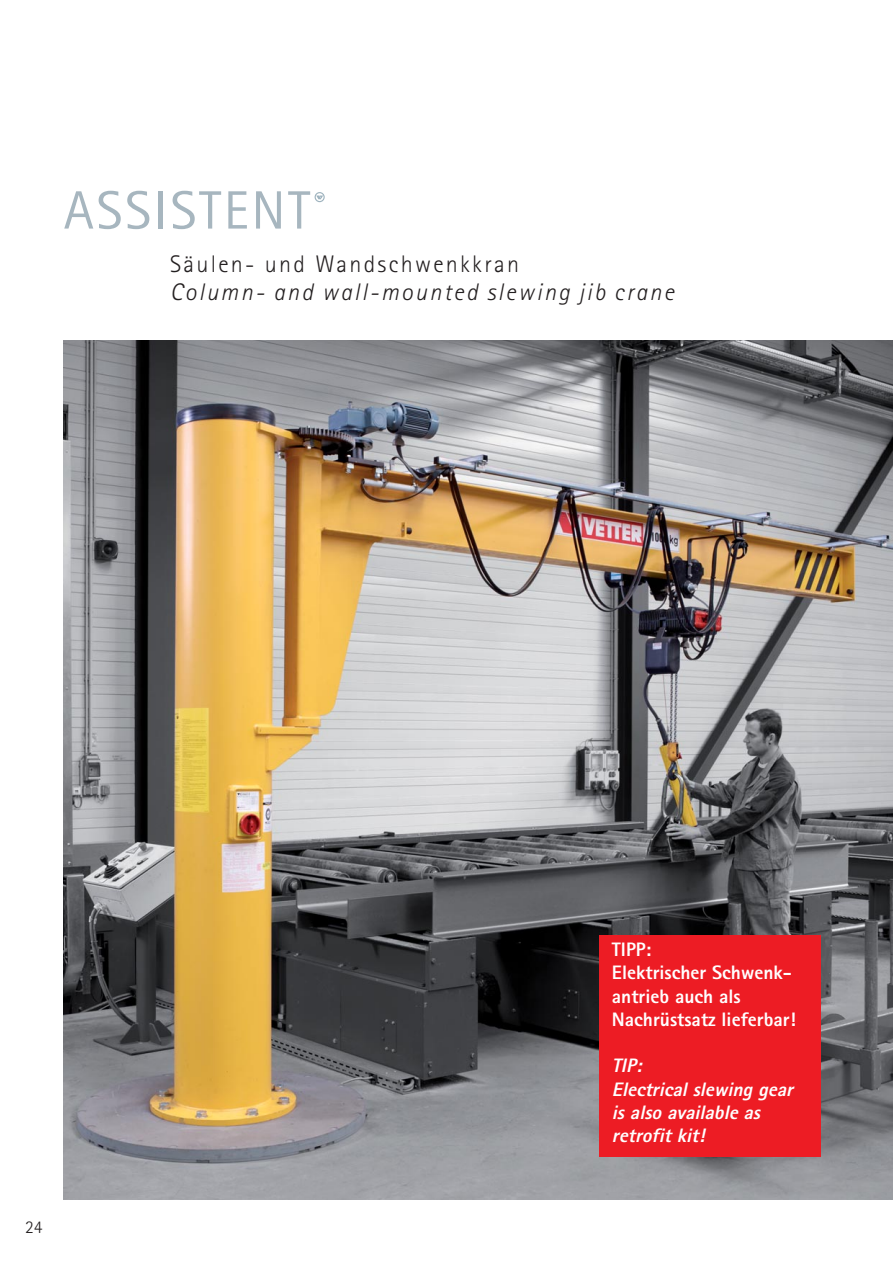
<style>
.page{position:relative;width:893px;height:1263px;background:#fff}
.page>*{position:absolute;margin:0;border:0;box-sizing:border-box;transform-origin:0 0}
.t1{font:54px "Rotis Sans Serif";letter-spacing:.05em;color:#a7b6bf}
.t2{font:italic 300 24px "Rotis Sans Serif";letter-spacing:.095em;color:#231f20}
.t3{font:300 24px "Rotis Sans Serif";letter-spacing:.095em;color:#231f20}
.t4{font:800 19.5px/23.2px "Rotis Sans Serif";color:#fff}
.t5{font:italic 800 19.5px/23.2px "Rotis Sans Serif";color:#fff}
.t6{font:300 18px "Rotis Sans Serif";color:#231f20}
</style>
<div class="page">
<img style="left:64px;top:340px;width:829px;height:859px">
<svg style="left:317px;top:196px;width:6px;height:3px"></svg>
<div style="left:315px;top:192px;width:10px;height:10px;border:1px solid #9eb3be;border-radius:50%"></div>
<div style="left:600px;top:935px;width:221px;height:222px;background:#ed1c24"></div>
<h1 class="t1" style="left:64px;top:191px;width:248px">ASSISTENT</h1>
<p class="t3" style="left:170px;top:255px;width:351px">Säulen- und Wandschwenkkran</p>
<p class="t2" style="left:170px;top:284px;width:506px">Column- and wall-mounted slewing jib crane</p>
<p class="t6" style="left:25px;top:1220px;width:19px">24</p>
<p class="t4" style="left:612px;top:940px;width:185px">TIPP:<br>Elektrischer Schwenk&shy;antrieb auch als<br>Nachrüstsatz lieferbar!</p>
<p class="t5" style="left:612px;top:1056px;width:186px">TIP:<br>Electrical slewing gear is also available as retrofit kit!</p>
</div>
